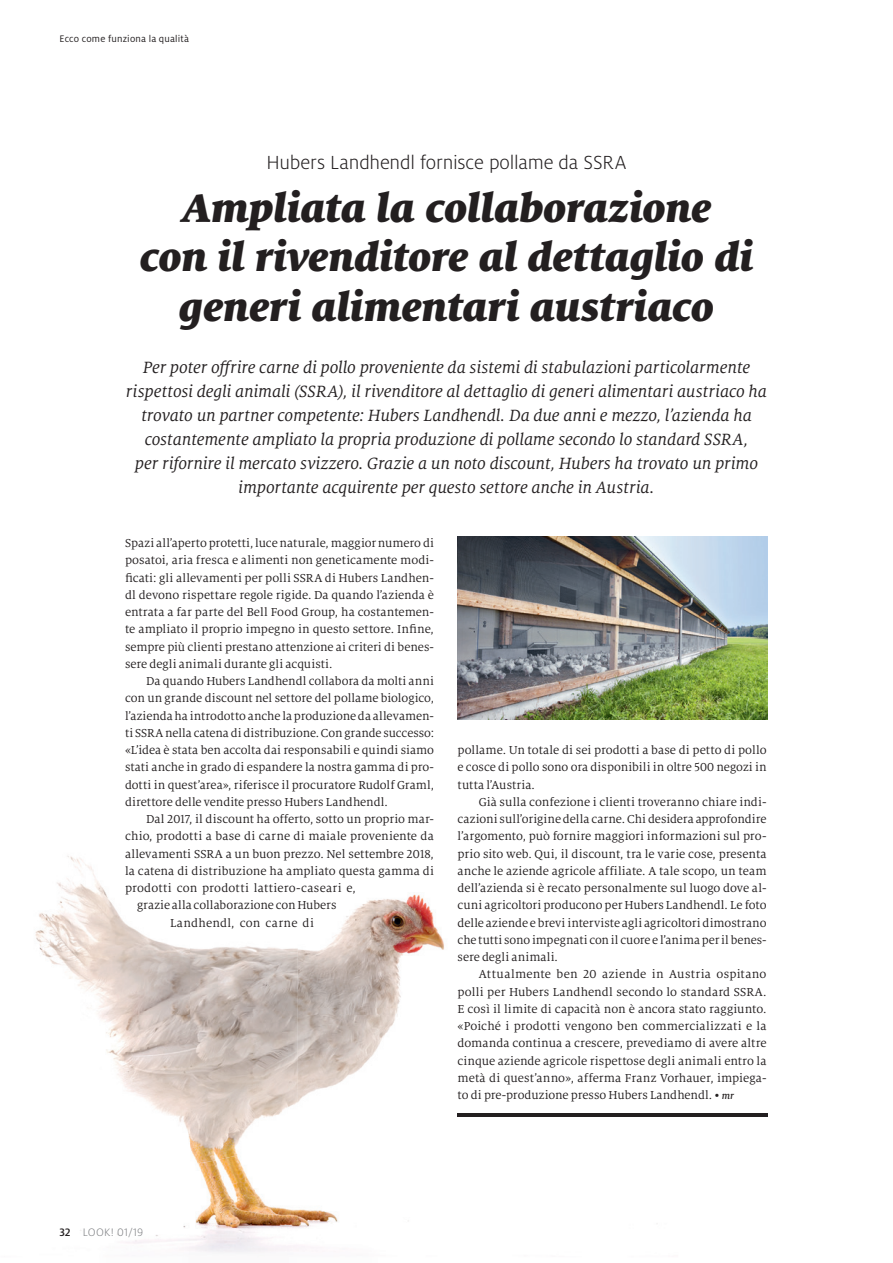
<style>
.page{position:relative;width:893px;height:1263px;background:#fff}
.page>*{position:absolute;margin:0;border:0;box-sizing:border-box;transform-origin:0 0}
.t1{font:italic 900 43.5px/49.5px "Milo Serif Pro";color:#231f20;text-align:center}
.t2{font:300 21px "Milo Pro";letter-spacing:-.005em;color:#231f20}
.t3{font:italic 18px/24px "Milo Serif Pro";letter-spacing:-.01em;color:#231f20;text-align:center}
.t4{font:12.75px/17.2px "Milo Serif Pro";letter-spacing:.005em;color:#231f20;text-align:justify}
.t5{font:12.75px "Milo Serif Pro";letter-spacing:.025em;color:#231f20}
.t6{font:300 12px "Milo Pro";letter-spacing:.025em;color:#808285}
.t7{font:10.5px "Milo Pro";letter-spacing:.015em;color:#231f20}
.s1{font-weight:500;font-style:italic;font-size:10.5px}
.s2{font-weight:500;color:#231f20}
</style>
<div class="page">
<img style="left:67px;top:856px;width:611px;height:397px">
<img style="left:35px;top:864px;width:155px;height:151px">
<img style="left:297px;top:882px;width:162px;height:133px">
<img style="left:190px;top:932px;width:108px;height:233px">
<img style="left:83px;top:1015px;width:107px;height:101px">
<img style="left:297px;top:1015px;width:108px;height:98px">
<svg style="left:405px;top:1015px;width:4px;height:9px"></svg>
<img style="left:136px;top:1116px;width:54px;height:50px">
<img style="left:458px;top:537px;width:310px;height:183px">
<hr style="left:458px;top:1113px;width:310px;height:3px;background:#231f20">
<p class="t7" style="left:60px;top:33px;width:131px">Ecco come funziona la qualità</p>
<h2 class="t2" style="left:266px;top:151px;width:362px">Hubers Landhendl fornisce pollame da SSRA</h2>
<h1 class="t1" style="left:140px;top:183px;width:615px">Ampliata la collaborazione<br>con il rivenditore al dettaglio di generi alimentari austriaco</h1>
<p class="t3" style="left:126px;top:356px;width:642px">Per poter offrire carne di pollo proveniente da sistemi di stabulazioni particolarmente rispettosi degli animali (SSRA), il rivenditore al dettaglio di generi alimentari austriaco ha trovato un partner competente: Hubers Landhendl. Da due anni e mezzo, lʼazienda ha costantemente ampliato la propria produzione di pollame secondo lo standard SSRA,<br>per rifornire il mercato svizzero. Grazie a un noto discount, Hubers ha trovato un primo importante acquirente per questo settore anche in Austria.</p>
<p class="t4" style="left:125px;top:534px;width:311px">Spazi allʼaperto protetti, luce naturale, maggior numero di posatoi, aria fresca e alimenti non geneticamente modi&shy;ficati: gli allevamenti per polli SSRA di Hubers Landhen&shy;dl devono rispettare regole rigide. Da quando lʼazienda è entrata a far parte del Bell Food Group, ha costantemen&shy;te ampliato il proprio impegno in questo settore. Infine, sempre più clienti prestano attenzione ai criteri di benes&shy;sere degli animali durante gli acquisti.</p>
<p class="t4" style="left:125px;top:672px;width:311px;text-indent:21px">Da quando Hubers Landhendl collabora da molti anni con un grande discount nel settore del pollame biologico, lʼazienda ha introdotto anche la produzione da allevamen&shy;ti SSRA nella catena di distribuzione. Con grande successo: «Lʼidea è stata ben accolta dai responsabili e quindi siamo stati anche in grado di espandere la nostra gamma di pro&shy;dotti in questʼarea», riferisce il procuratore Rudolf Graml, direttore delle vendite presso Hubers Landhendl.</p>
<p class="t4" style="left:146px;top:810px;width:289px">Dal 2017, il discount ha offerto, sotto un proprio mar-</p>
<p class="t4" style="left:125px;top:828px;width:310px">chio, prodotti a base di carne di maiale proveniente da</p>
<p class="t4" style="left:125px;top:845px;width:310px">allevamenti SSRA a un buon prezzo. Nel settembre 2018,</p>
<p class="t4" style="left:125px;top:862px;width:311px">la catena di distribuzione ha ampliato questa gamma di</p>
<p class="t4" style="left:125px;top:879px;width:232px">prodotti con prodotti lattiero-caseari e,</p>
<p class="t4" style="left:137px;top:897px;width:201px">grazie alla collaborazione con Hubers</p>
<p class="t5" style="left:170px;top:915px;width:145px">Landhendl, con carne di</p>
<p class="t4" style="left:458px;top:741px;width:311px">pollame. Un totale di sei prodotti a base di petto di pollo e cosce di pollo sono ora disponibili in oltre 500 negozi in tutta lʼAustria.</p>
<p class="t4" style="left:458px;top:793px;width:311px;text-indent:21px">Già sulla confezione i clienti troveranno chiare indi&shy;cazioni sullʼorigine della carne. Chi desidera approfondire lʼargomento, può fornire maggiori informazioni sul pro&shy;prio sito web. Qui, il discount, tra le varie cose, presenta anche le aziende agricole affiliate. A tale scopo, un team dellʼazienda si è recato personalmente sul luogo dove al&shy;cuni agricoltori producono per Hubers Landhendl. Le foto delle aziende e brevi interviste agli agricoltori dimostrano che tutti sono impegnati con il cuore e lʼanima per il benes&shy;sere degli animali.</p>
<p class="t4" style="left:458px;top:966px;width:311px;text-indent:21px">Attualmente ben 20 aziende in Austria ospitano polli per Hubers Landhendl secondo lo standard SSRA.<br>E così il limite di capacità non è ancora stato raggiunto. «Poiché i prodotti vengono ben commercializzati e la domanda continua a crescere, prevediamo di avere altre cinque aziende agricole rispettose degli animali entro la metà di questʼanno», afferma Franz Vorhauer, impiega&shy;to di pre-produzione presso Hubers Landhendl. • <span class="s1">mr</span></p>
<p class="t6" style="left:60px;top:1226px;width:85px"><span class="s2">32</span> LOOK! 01/19</p>
</div>
